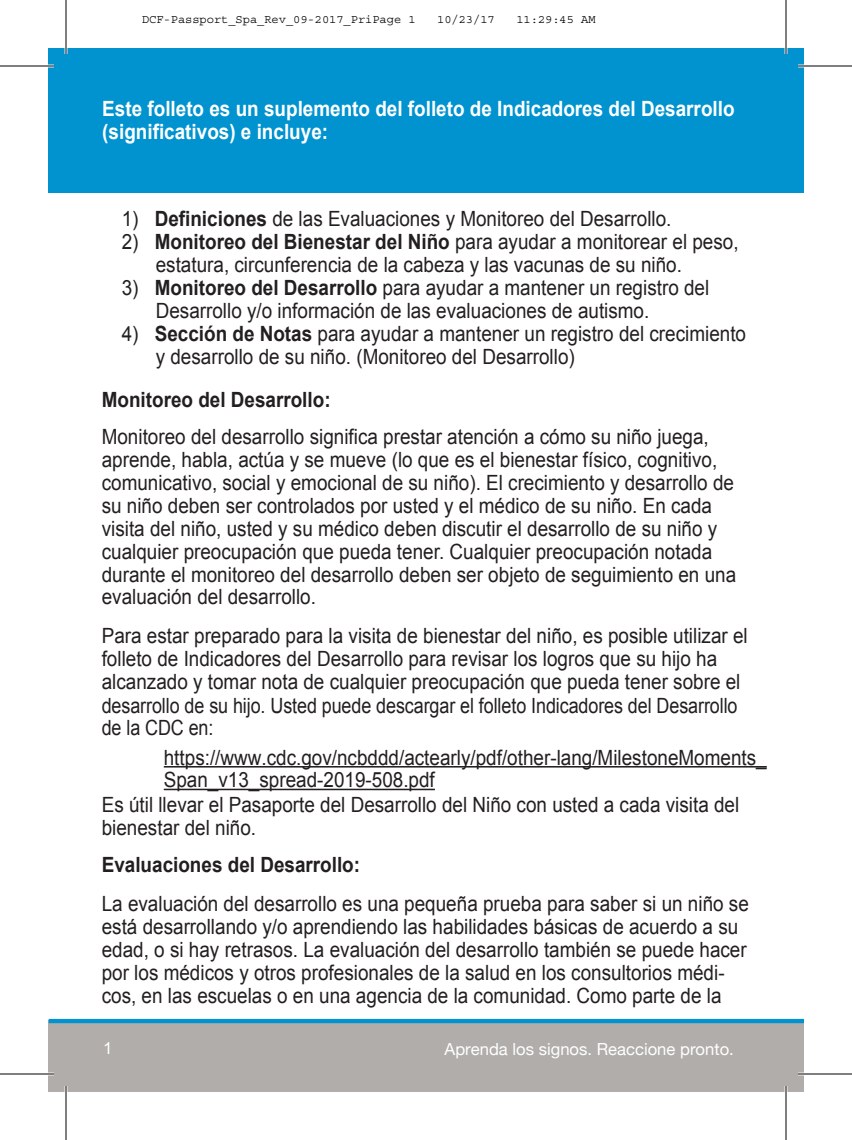
<style>
.page{position:relative;width:852px;height:1140px;background:#fff}
.page>*{position:absolute;margin:0;border:0;box-sizing:border-box;transform-origin:0 0}
.t1{font:21px/23px "Arial";color:#231f20;scale:.9 1}
.t2{font:700 21px/22.6px "Arial";color:#fff;scale:.9 1}
.t3{font:700 21px "Arial";color:#231f20;scale:.9 1}
.t4{font:16.6px "Helvetica Neue";color:#fff}
.t5{font:16.6px "Arial";color:#fff}
.t6{font:12px "Courier";color:#000}
.s1{font-weight:700}
</style>
<div class="page">
<div style="left:48px;top:48px;width:756px;height:144px;background:#0093d0"></div>
<hr style="left:164px;top:766px;width:603px;height:2px;background:#231f20">
<hr style="left:164px;top:789px;width:271px;height:1px;background:#231f20">
<div style="left:48px;top:1020px;width:756px;height:72px;background:#b0adaa"></div>
<hr style="left:49px;top:1019px;width:755px;height:4px;background:#0093d0">
<hr style="left:0;top:65px;width:54px;height:2px;background:#fff">
<hr style="left:798px;top:65px;width:54px;height:2px;background:#fff">
<hr style="left:0;top:1073px;width:54px;height:2px;background:#fff">
<hr style="left:798px;top:1073px;width:54px;height:2px;background:#fff">
<hr style="left:65px;top:0;width:2px;height:54px;background:#fff">
<hr style="left:65px;top:1086px;width:2px;height:54px;background:#fff">
<hr style="left:785px;top:0;width:2px;height:54px;background:#fff">
<hr style="left:785px;top:1086px;width:2px;height:54px;background:#fff">
<hr style="left:0;top:66px;width:54px;height:1px;background:#000">
<hr style="left:798px;top:66px;width:54px;height:1px;background:#000">
<hr style="left:0;top:1074px;width:54px;height:1px;background:#000">
<hr style="left:798px;top:1074px;width:54px;height:1px;background:#000">
<hr style="left:66px;top:0;width:1px;height:54px;background:#000">
<hr style="left:66px;top:1086px;width:1px;height:54px;background:#000">
<hr style="left:786px;top:0;width:1px;height:54px;background:#000">
<hr style="left:786px;top:1086px;width:1px;height:54px;background:#000">
<p class="t6" style="left:142px;top:13px;width:275px">DCF-Passport_Spa_Rev_09-2017_PriPage 1</p>
<p class="t6" style="left:437px;top:13px;width:59px">10/23/17</p>
<p class="t6" style="left:516px;top:13px;width:81px">11:29:45 AM</p>
<p class="t2" style="left:102px;top:98px;width:704px">Este folleto es un suplemento del folleto de Indicadores del Desarrollo (significativos) e incluye:</p>
<p class="t1" style="left:122px;top:207px;width:612px">1) <span class="s1">Definiciones</span> de las Evaluaciones y Monitoreo del Desarrollo.</p>
<p class="t1" style="left:156px;top:230px;width:649px;text-indent:-34px">2) <span class="s1">Monitoreo del Bienestar del Niño</span> para ayudar a monitorear el peso, estatura, circunferencia de la cabeza y las vacunas de su niño.</p>
<p class="t1" style="left:156px;top:276px;width:617px;text-indent:-34px">3) <span class="s1">Monitoreo del Desarrollo</span> para ayudar a mantener un registro del<br>Desarrollo y/o información de las evaluaciones de autismo.</p>
<p class="t1" style="left:156px;top:322px;width:657px;text-indent:-34px">4) <span class="s1">Sección de Notas</span> para ayudar a mantener un registro del crecimiento y desarrollo de su niño. (Monitoreo del Desarrollo)</p>
<p class="t3" style="left:102px;top:385px;width:256px">Monitoreo del Desarrollo:</p>
<p class="t1" style="left:102px;top:425px;width:707px">Monitoreo del desarrollo significa prestar atención a cómo su niño juega, aprende, habla, actúa y se mueve (lo que es el bienestar físico, cognitivo, comunicativo, social y emocional de su niño). El crecimiento y desarrollo de su niño deben ser controlados por usted y el médico de su niño. En cada visita del niño, usted y su médico deben discutir el desarrollo de su niño y cualquier preocupación que pueda tener. Cualquier preocupación notada durante el monitoreo del desarrollo deben ser objeto de seguimiento en una evaluación del desarrollo.</p>
<p class="t1" style="left:102px;top:625px;width:719px">Para estar preparado para la visita de bienestar del niño, es posible utilizar el folleto de Indicadores del Desarrollo para revisar los logros que su hijo ha alcanzado y tomar nota de cualquier preocupación que pueda tener sobre el desarrollo de su hijo. Usted puede descargar el folleto Indicadores del Desarrollo de la CDC en:</p>
<p class="t1" style="left:164px;top:746px;width:671px">https://www.cdc.gov/ncbddd/actearly/pdf/other-lang/MilestoneMoments_</p>
<p class="t1" style="left:164px;top:769px;width:303px">Span_v13_spread-2019-508.pdf</p>
<p class="t1" style="left:102px;top:793px;width:710px">Es útil llevar el Pasaporte del Desarrollo del Niño con usted a cada visita del</p>
<p class="t1" style="left:102px;top:816px;width:173px">bienestar del niño.</p>
<p class="t3" style="left:102px;top:850px;width:289px">Evaluaciones del Desarrollo:</p>
<p class="t1" style="left:102px;top:892px;width:721px">La evaluación del desarrollo es una pequeña prueba para saber si un niño se está desarrollando y/o aprendiendo las habilidades básicas de acuerdo a su edad, o si hay retrasos. La evaluación del desarrollo también se puede hacer por los médicos y otros profesionales de la salud en los consultorios médi&shy;cos, en las escuelas o en una agencia de la comunidad. Como parte de la</p>
<p class="t5" style="left:103px;top:1037px;width:11px">1</p>
<p class="t4" style="left:445px;top:1039px;width:291px">Aprenda los signos. Reaccione pronto.</p>
</div>
